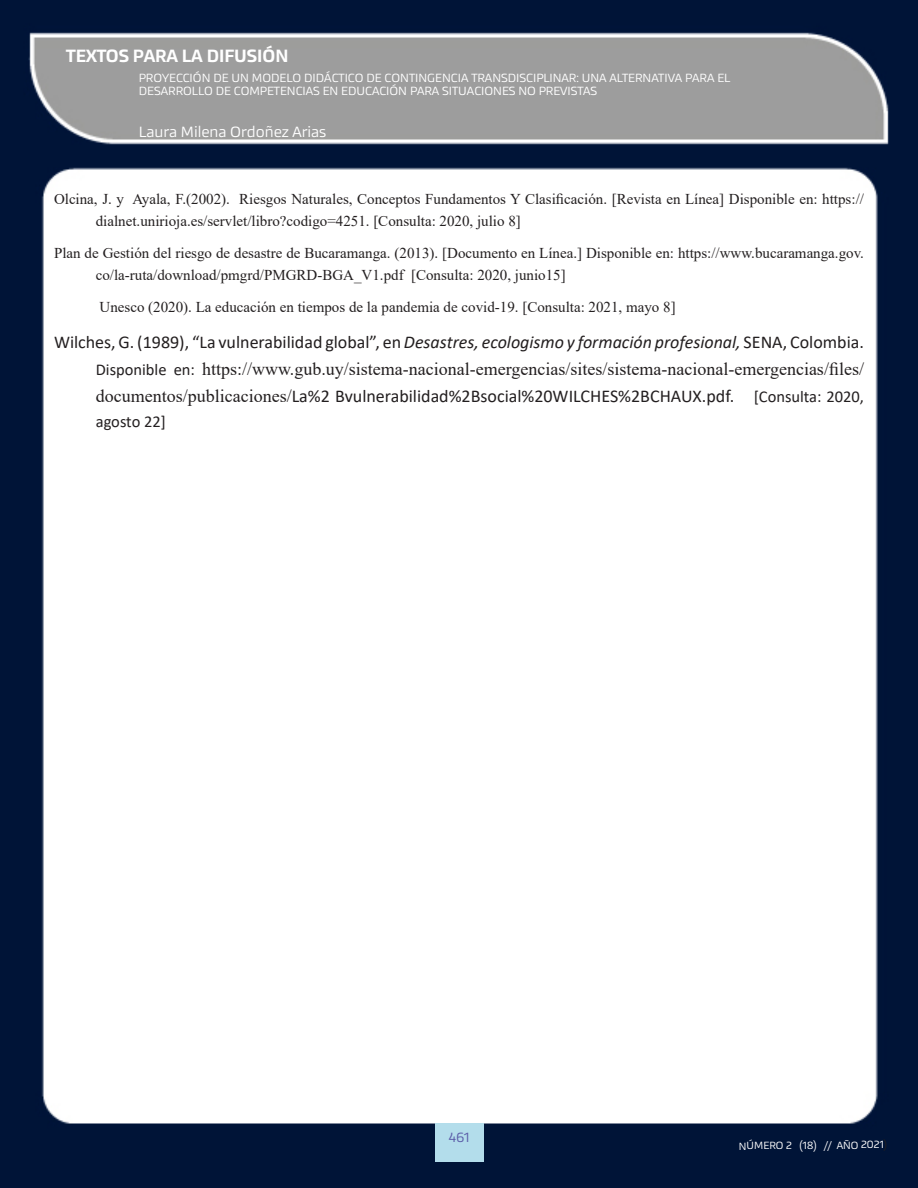
<style>
.page{position:relative;width:918px;height:1188px;background:#fff}
.page>*{position:absolute;margin:0;border:0;box-sizing:border-box;transform-origin:0 0}
.t1{font:18px/27px "Times New Roman";color:#231f20;text-align:justify}
.t2{font:500 18px "Akceler A";color:#fff}
.t3{font:16.5px "Calibri";letter-spacing:-.005em;color:#231f20}
.Body_Text{font:15px/22.5px "Times New Roman";color:#231f20}
.t4{font:15px "Akceler A";color:#fff}
.t5{font:13.5px "Akceler A";color:#5c5ea9}
.t6{font:12px/13.5px "Akceler A";color:#fff}
.t7{font:10.5px "Akceler A";color:#fff}
.s1{font-family:"Calibri"}
.s2{font-family:"Calibri";font-style:italic}
.s3{font-family:"Calibri";font-size:16.5px}
.s4{color:#231f20}
</style>
<div class="page">
<img style="left:0;top:0;width:918px;height:1188px">
<div style="left:435px;top:1123px;width:48px;height:39px;background:#b3ddeb"></div>
<p class="t2" style="left:66px;top:42px;width:224px">TEXTOS PARA LA DIFUSIÓN</p>
<p class="t6" style="left:139px;top:70px;width:593px">PROYECCIÓN DE UN MODELO DIDÁCTICO DE CONTINGENCIA TRANSDISCIPLINAR: UNA ALTERNATIVA PARA EL<br>DESARROLLO DE COMPETENCIAS EN EDUCACIÓN PARA SITUACIONES NO PREVISTAS</p>
<p class="t4" style="left:139px;top:121px;width:189px">Laura Milena Ordoñez Arias</p>
<p class="Body_Text" style="left:96px;top:187px;width:770px;text-indent:-42px">Olcina, J. y Ayala, F.(2002). Riesgos Naturales, Conceptos Fundamentos Y Clasificación. [Revista en Línea] Disponible en: https:// dialnet.unirioja.es/servlet/libro?codigo=4251. [Consulta: 2020, julio 8]</p>
<p class="Body_Text" style="left:96px;top:241px;width:770px;text-indent:-42px">Plan de Gestión del riesgo de desastre de Bucaramanga. (2013). [Documento en Línea.] Disponible en: https://www.bucaramanga.gov. co/la-ruta/download/pmgrd/PMGRD-BGA_V1.pdf [Consulta: 2020, junio15]</p>
<p class="Body_Text" style="left:100px;top:295px;width:578px">Unesco (2020). La educación en tiempos de la pandemia de covid-19. [Consulta: 2021, mayo 8]</p>
<p class="t1" style="left:96px;top:328px;width:770px;text-indent:-42px"><span class="s1">Wilches, G. (1989), “La vulnerabilidad global”, en</span> <span class="s2">Desastres, ecologismo y formación profesional,</span> <span class="s1">SENA, Colombia.<br></span><span class="s3">Disponible en:</span> https://www.gub.uy/sistema-nacional-emergencias/sites/sistema-nacional-emergencias/files/ documentos/publicaciones/<span class="s1">La%2 Bvulnerabilidad%2Bsocial%20WILCHES%2BCHAUX.pdf.</span> <span class="s3">[Consulta: 2020,</span></p>
<p class="t3" style="left:96px;top:410px;width:72px">agosto 22]</p>
<p class="t5" style="left:449px;top:1127px;width:22px">461</p>
<p class="t7" style="left:739px;top:1139px;width:150px;rotate:-1deg">NÚMERO 2 (18) // AÑO 2021<span class="s4">)</span></p>
</div>
